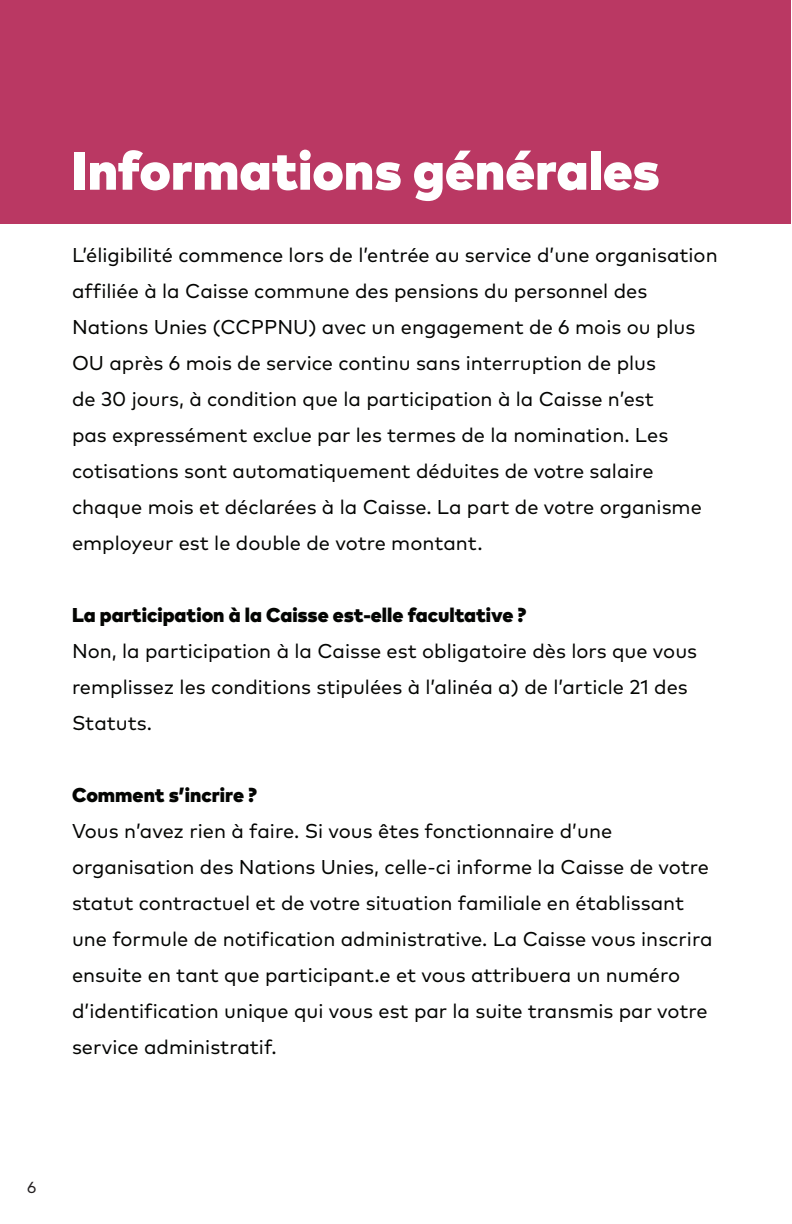
<style>
.page{position:relative;width:792px;height:1224px;background:#fff}
.page>*{position:absolute;margin:0;border:0;box-sizing:border-box;transform-origin:0 0}
.t1{font:900 54px "Mark Pro";color:#fff}
.t2{font:20px/36px "Mark Pro";color:#040503}
.t3{font:900 20px "Mark Pro";color:#040503}
.t4{font:16px "Mark Pro";color:#231f20}
</style>
<div class="page">
<div style="left:0;top:0;width:791px;height:223px;background:#ba3863"></div>
<p class="t1" style="left:72px;top:129px;width:589px">Informations générales</p>
<p class="t2" style="left:72px;top:235px;width:647px">L’éligibilité commence lors de l’entrée au service d’une organisation affiliée à la Caisse commune des pensions du personnel des Nations Unies (CCPPNU) avec un engagement de 6 mois ou plus OU après 6 mois de service continu sans interruption de plus<br>de 30 jours, à condition que la participation à la Caisse n’est<br>pas expressément exclue par les termes de la nomination. Les cotisations sont automatiquement déduites de votre salaire chaque mois et déclarées à la Caisse. La part de votre organisme employeur est le double de votre montant.</p>
<p class="t3" style="left:72px;top:599px;width:456px">La participation à la Caisse est-elle facultative ?</p>
<p class="t2" style="left:72px;top:631px;width:627px">Non, la participation à la Caisse est obligatoire dès lors que vous remplissez les conditions stipulées à l’alinéa a) de l’article 21 des<br>Statuts.</p>
<p class="t3" style="left:72px;top:779px;width:187px">Comment s’incrire ?</p>
<p class="t2" style="left:72px;top:811px;width:642px">Vous n’avez rien à faire. Si vous êtes fonctionnaire d’une organisation des Nations Unies, celle-ci informe la Caisse de votre statut contractuel et de votre situation familiale en établissant une formule de notification administrative. La Caisse vous inscrira ensuite en tant que participant.e et vous attribuera un numéro d’identification unique qui vous est par la suite transmis par votre service administratif.</p>
<p class="t4" style="left:27px;top:1176px;width:11px">6</p>
</div>
